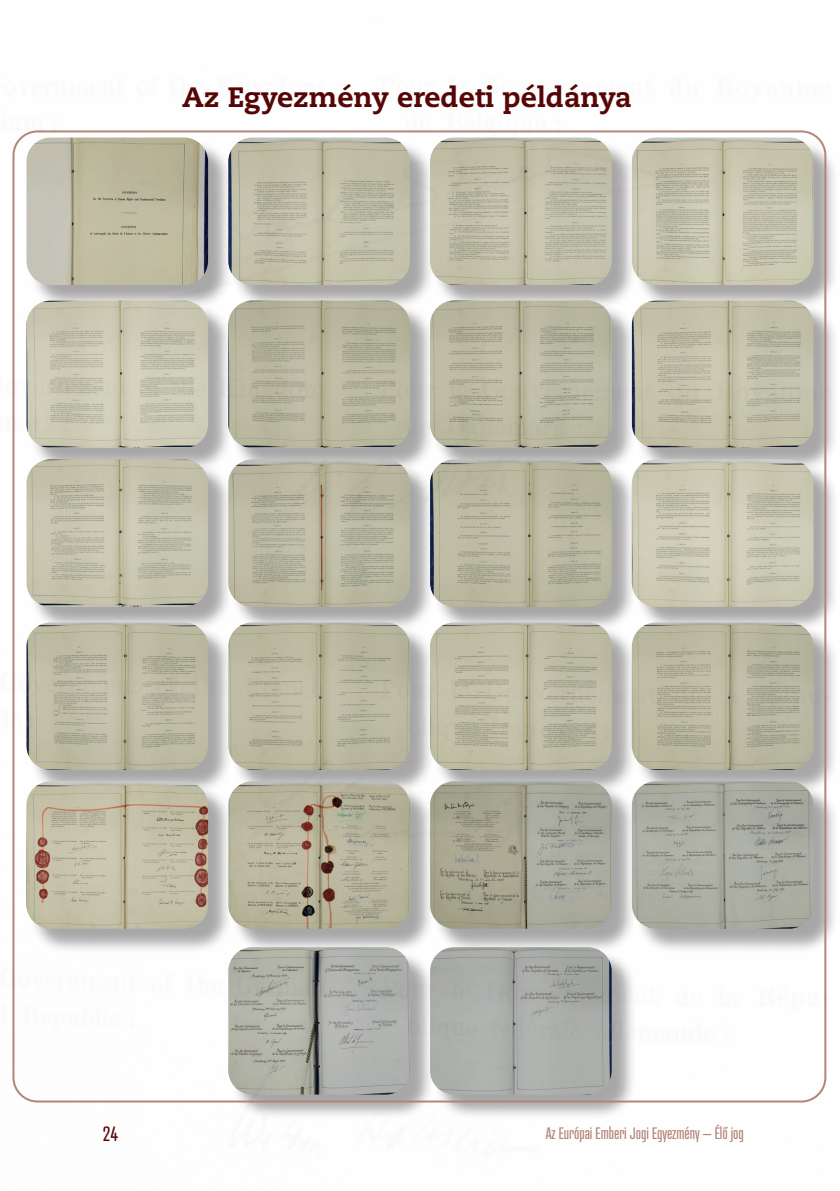
<style>
.page{position:relative;width:840px;height:1191px;background:#fff}
.page>*{position:absolute;margin:0;border:0;box-sizing:border-box;transform-origin:0 0}
.Heading_3{font:800 28px "Caecilia LT Std";color:#530000}
.t1{font:20px "Atrament";color:#530000}
.t2{font:16px "Atrament";color:#b28376}
</style>
<div class="page">
<img style="left:12px;top:130px;width:822px;height:987px">
<p class="Heading_3" style="left:182px;top:79px;width:451px">Az Egyezmény eredeti példánya</p>
<p class="t1" style="left:103px;top:1121px;width:17px">24</p>
<p class="t2" style="left:545px;top:1123px;width:199px">Az Európai Emberi Jogi Egyezmény – Élő jog</p>
</div>
